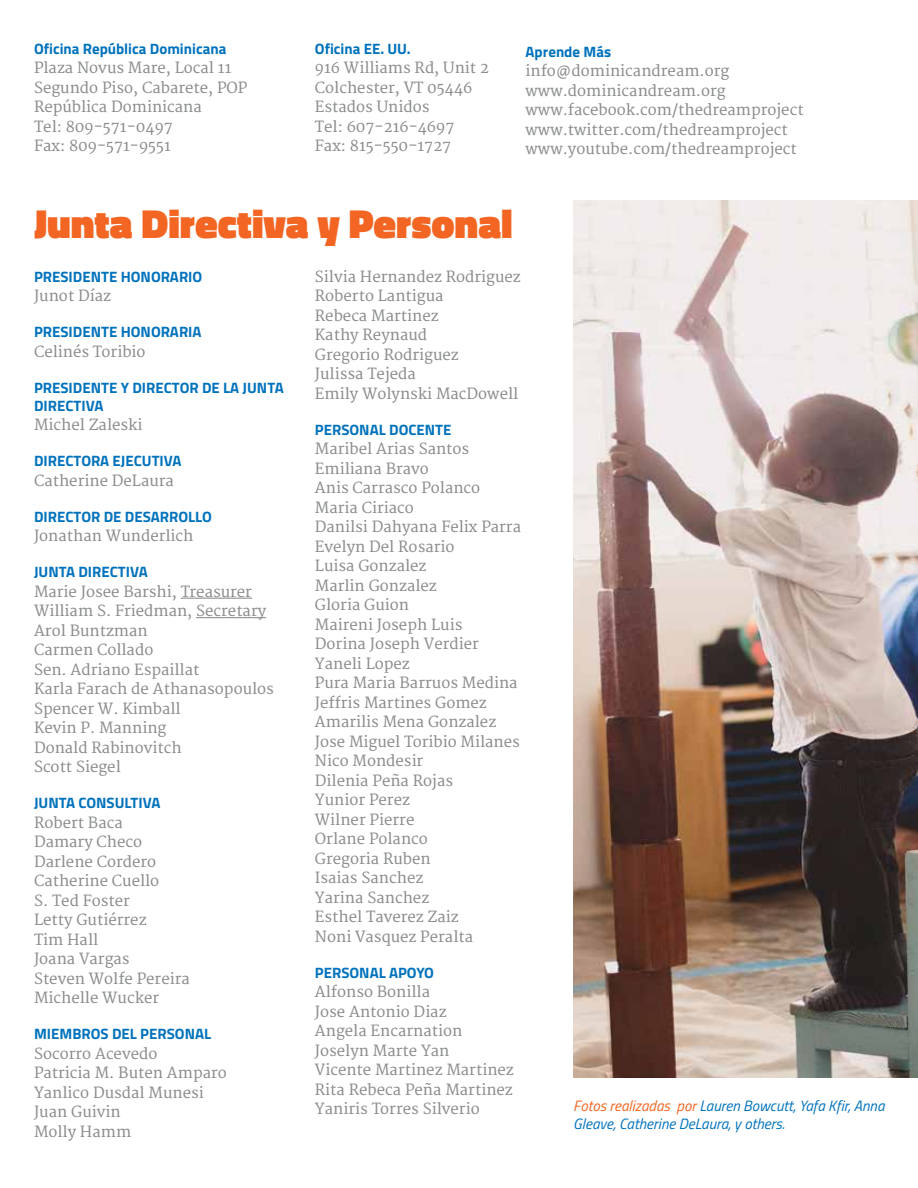
<style>
.page{position:relative;width:918px;height:1188px;background:#fff}
.page>*{position:absolute;margin:0;border:0;box-sizing:border-box;transform-origin:0 0}
.t1{font:900 41.1px "Titillium";color:#f26522}
.t2{font:15px/19.5px "Merriweather";color:#8a8c8e}
.t3{font:700 15px "Titillium";color:#0072bc}
.t4{font:italic 15px/18px "Titillium";color:#0072bc}
.s1{color:#f26522}
</style>
<div class="page">
<hr style="left:181px;top:598px;width:71px;height:1px;background:#8a8c8e">
<hr style="left:196px;top:617px;width:70px;height:1px;background:#8a8c8e">
<img style="left:573px;top:200px;width:345px;height:878px">
<p class="t3" style="left:34px;top:37px;width:194px">Oficina República Dominicana</p>
<p class="t2" style="left:34px;top:59px;width:215px">Plaza Novus Mare, Local 11<br>Segundo Piso, Cabarete, POP<br>República Dominicana<br>Tel: 809-571-0497<br>Fax: 809-571-9551</p>
<p class="t3" style="left:315px;top:37px;width:97px">Oficina EE. UU.</p>
<p class="t2" style="left:315px;top:59px;width:176px">916 Williams Rd, Unit 2<br>Colchester, VT 05446<br>Estados Unidos<br>Tel: 607-216-4697<br>Fax: 815-550-1727</p>
<p class="t3" style="left:526px;top:40px;width:87px">Aprende Más</p>
<p class="t2" style="left:526px;top:62px;width:280px">info@dominicandream.org www.dominicandream.org www.facebook.com/thedreamproject www.twitter.com/thedreamproject www.youtube.com/thedreamproject</p>
<h1 class="t1" style="left:34px;top:193px;width:480px">Junta Directiva y Personal</h1>
<p class="t3" style="left:34px;top:265px;width:49px">PRESIDENTE</p>
<p class="t3" style="left:121px;top:265px;width:21px">HONORAR</p>
<p class="t3" style="left:188px;top:265px;width:14px">IO</p>
<p class="t2" style="left:34px;top:287px;width:79px">Junot Díaz</p>
<p class="t3" style="left:34px;top:321px;width:49px">PRESIDENTE</p>
<p class="t3" style="left:121px;top:321px;width:21px">HONORAR</p>
<p class="t3" style="left:188px;top:321px;width:14px">IA</p>
<p class="t2" style="left:34px;top:342px;width:113px">Celinés Toribio</p>
<p class="t3" style="left:34px;top:376px;width:49px">PRESIDENTE</p>
<p class="t3" style="left:121px;top:376px;width:35px">YDIRECTOR</p>
<p class="t3" style="left:202px;top:376px;width:55px">DE LA JUNTA</p>
<p class="t3" style="left:34px;top:394px;width:23px">DIRECT</p>
<p class="t3" style="left:81px;top:394px;width:23px">IVA</p>
<p class="t2" style="left:34px;top:416px;width:110px">Michel Zaleski</p>
<p class="t3" style="left:34px;top:450px;width:24px">DIRECTORA</p>
<p class="t3" style="left:113px;top:450px;width:23px">EJECUT</p>
<p class="t3" style="left:160px;top:450px;width:23px">IVA</p>
<p class="t2" style="left:34px;top:471px;width:141px">Catherine DeLaura</p>
<p class="t3" style="left:34px;top:505px;width:24px">DIRECTOR</p>
<p class="t3" style="left:104px;top:505px;width:31px">DE DESARRO</p>
<p class="t3" style="left:188px;top:505px;width:24px">LLO</p>
<p class="t2" style="left:34px;top:527px;width:161px">Jonathan Wunderlich</p>
<p class="t3" style="left:34px;top:561px;width:15px">JUNTA</p>
<p class="t3" style="left:78px;top:561px;width:23px">DIRECT</p>
<p class="t3" style="left:126px;top:561px;width:23px">IVA</p>
<p class="t2" style="left:34px;top:582px;width:241px">Marie Josee Barshi, Treasurer<br>William S. Friedman, Secretary<br>Arol Buntzman<br>Carmen Collado<br>Sen. Adriano Espaillat<br>Karla Farach de Athanasopoulos<br>Spencer W. Kimball<br>Kevin P. Manning<br>Donald Rabinovitch<br>Scott Siegel</p>
<p class="t3" style="left:34px;top:792px;width:15px">JUNTA</p>
<p class="t3" style="left:78px;top:792px;width:10px">CONSU</p>
<p class="t3" style="left:125px;top:792px;width:37px">LTIVA</p>
<p class="t2" style="left:34px;top:813px;width:157px">Robert Baca<br>Damary Checo<br>Darlene Cordero<br>Catherine Cuello<br>S. Ted Foster<br>Letty Gutiérrez<br>Tim Hall<br>Joana Vargas<br>Steven Wolfe Pereira<br>Michelle Wucker</p>
<p class="t3" style="left:34px;top:1023px;width:49px">MIEMBROS</p>
<p class="t3" style="left:112px;top:1023px;width:48px">DEL PERSONA</p>
<p class="t3" style="left:204px;top:1023px;width:9px">L</p>
<p class="t2" style="left:34px;top:1044px;width:194px">Socorro Acevedo<br>Patricia M. Buten Amparo<br>Yanlico Dusdal Munesi<br>Juan Guivin<br>Molly Hamm</p>
<p class="t2" style="left:315px;top:267px;width:207px">Silvia Hernandez Rodriguez<br>Roberto Lantigua<br>Rebeca Martinez<br>Kathy Reynaud<br>Gregorio Rodriguez<br>Julissa Tejeda<br>Emily Wolynski MacDowell</p>
<p class="t3" style="left:315px;top:418px;width:19px">PERSONA</p>
<p class="t3" style="left:379px;top:418px;width:21px">L DOCENTE</p>
<p class="t2" style="left:315px;top:440px;width:208px">Maribel Arias Santos<br>Emiliana Bravo<br>Anis Carrasco Polanco<br>Maria Ciriaco<br>Danilsi Dahyana Felix Parra<br>Evelyn Del Rosario<br>Luisa Gonzalez<br>Marlin Gonzalez<br>Gloria Guion<br>Maireni Joseph Luis<br>Dorina Joseph Verdier<br>Yaneli Lopez<br>Pura Maria Barruos Medina<br>Jeffris Martines Gomez<br>Amarilis Mena Gonzalez<br>Jose Miguel Toribio Milanes<br>Nico Mondesir<br>Dilenia Peña Rojas<br>Yunior Perez<br>Wilner Pierre<br>Orlane Polanco<br>Gregoria Ruben<br>Isaias Sanchez<br>Yarina Sanchez<br>Esthel Taverez Zaiz<br>Noni Vasquez Peralta</p>
<p class="t3" style="left:315px;top:961px;width:19px">PERSONA</p>
<p class="t3" style="left:379px;top:961px;width:38px">L APOYO</p>
<p class="t2" style="left:315px;top:983px;width:200px">Alfonso Bonilla<br>Jose Antonio Diaz<br>Angela Encarnation<br>Joselyn Marte Yan<br>Vicente Martinez Martinez<br>Rita Rebeca Peña Martinez<br>Yaniris Torres Silverio</p>
<p class="t4" style="left:573px;top:1096px;width:313px"><span class="s1">Fotos realizadas por</span> Lauren Bowcutt, Yafa Kfir, Anna<br>Gleave, Catherine DeLaura, y others.</p>
</div>
